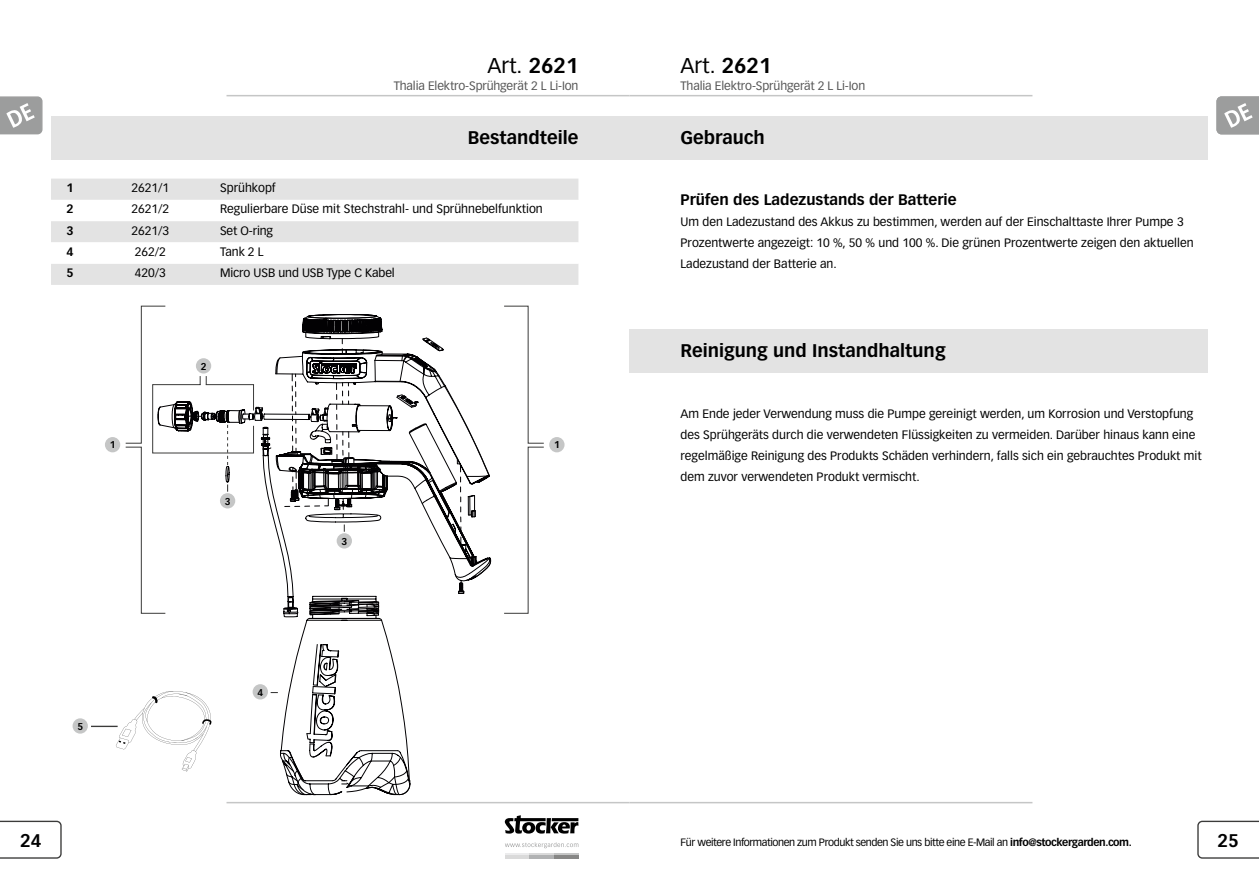
<style>
.page{position:relative;width:1259px;height:893px;background:#fff}
.page>*{position:absolute;margin:0;border:0;box-sizing:border-box;transform-origin:0 0}
.t1{font:21px "Vectora LT Std";color:#000}
.t2{font:700 18px "Vectora LT Std";color:#000}
.t3{font:700 15px "Vectora LT Std";color:#000}
.t4{font:12px/21px "Vectora LT Std";color:#000}
.t5{font:12px "Vectora LT Std";letter-spacing:-.01em;color:#565656}
.t6{font:700 12px "Vectora LT Std";color:#000}
.t7{font:10.5px "Vectora LT Std";letter-spacing:-.04em;color:#000}
.t8{font:700 9.75px "Vectora LT Std";color:#000}
.s1{font-weight:700}
</style>
<div class="page">
<svg style="left:1197px;top:821px;width:62px;height:38px"></svg>
<svg style="left:0;top:821px;width:62px;height:38px"></svg>
<hr style="left:226px;top:95px;width:403px;height:1px;background:#c5c6c6">
<hr style="left:629px;top:95px;width:403px;height:1px;background:#c5c6c6">
<hr style="left:226px;top:802px;width:403px;height:1px;background:#c5c6c6">
<hr style="left:629px;top:802px;width:403px;height:1px;background:#c5c6c6">
<svg style="left:505px;top:815px;width:73px;height:19px"></svg>
<svg style="left:505px;top:842px;width:73px;height:6px"></svg>
<hr style="left:505px;top:853px;width:24px;height:2px;background:#ececed">
<hr style="left:529px;top:853px;width:25px;height:2px;background:#dadada">
<hr style="left:554px;top:853px;width:24px;height:2px;background:#c5c6c6">
<hr style="left:505px;top:855px;width:24px;height:4px;background:#dadada">
<hr style="left:529px;top:855px;width:25px;height:4px;background:#b1b2b3">
<hr style="left:554px;top:855px;width:24px;height:4px;background:#878786">
<svg style="left:1216px;top:96px;width:43px;height:38px;background:#aaabab"></svg>
<svg style="left:0;top:96px;width:43px;height:38px;background:#abacac"></svg>
<div style="left:51px;top:116px;width:578px;height:44px;background:#e3e3e3"></div>
<div style="left:629px;top:116px;width:578px;height:44px;background:#e3e3e3"></div>
<div style="left:629px;top:329px;width:578px;height:44px;background:#e3e3e3"></div>
<div style="left:51px;top:179px;width:527px;height:106px;background:#e3e3e3"></div>
<svg style="left:51px;top:200px;width:527px;height:64px"></svg>
<svg style="left:125px;top:305px;width:419px;height:309px"></svg>
<div style="left:549px;top:437px;width:15px;height:15px;background:#c5c6c6;border-radius:50%"></div>
<div style="left:105px;top:437px;width:15px;height:15px;background:#c5c6c6;border-radius:50%"></div>
<svg style="left:160px;top:258px;width:328px;height:59px"></svg>
<svg style="left:157px;top:314px;width:300px;height:300px"></svg>
<svg style="left:478px;top:349px;width:13px;height:264px"></svg>
<svg style="left:186px;top:336px;width:292px;height:436px"></svg>
<svg style="left:152px;top:375px;width:102px;height:90px"></svg>
<div style="left:253px;top:684px;width:15px;height:15px;background:#c5c6c6;border-radius:50%"></div>
<svg style="left:261px;top:315px;width:189px;height:480px"></svg>
<svg style="left:91px;top:691px;width:121px;height:80px"></svg>
<div style="left:73px;top:718px;width:15px;height:16px;background:#c5c6c6;border-radius:50%"></div>
<h1 class="t1" style="left:487px;top:53px;width:92px">Art. <span class="s1">2621</span></h1>
<p class="t5" style="left:394px;top:79px;width:186px">Thalia Elektro-Sprühgerät 2 L Li-Ion</p>
<h1 class="t1" style="left:680px;top:53px;width:92px">Art. <span class="s1">2621</span></h1>
<p class="t5" style="left:680px;top:79px;width:186px">Thalia Elektro-Sprühgerät 2 L Li-Ion</p>
<h2 class="t2" style="left:468px;top:126px;width:112px">Bestandteile</h2>
<h2 class="t2" style="left:680px;top:126px;width:86px">Gebrauch</h2>
<p class="t6" style="left:67px;top:181px;width:9px">1</p>
<p class="t4" style="left:131px;top:178px;width:39px">2621/1</p>
<p class="t4" style="left:220px;top:178px;width:57px">Sprühkopf</p>
<p class="t6" style="left:67px;top:202px;width:9px">2</p>
<p class="t4" style="left:131px;top:199px;width:39px">2621/2</p>
<p class="t4" style="left:220px;top:199px;width:324px">Regulierbare Düse mit Stechstrahl- und Sprühnebelfunktion</p>
<p class="t6" style="left:67px;top:223px;width:9px">3</p>
<p class="t4" style="left:131px;top:220px;width:39px">2621/3</p>
<p class="t4" style="left:220px;top:220px;width:54px">Set O-ring</p>
<p class="t6" style="left:67px;top:244px;width:9px">4</p>
<p class="t4" style="left:135px;top:241px;width:33px">262/2</p>
<p class="t4" style="left:220px;top:241px;width:45px">Tank 2 L</p>
<p class="t6" style="left:67px;top:266px;width:9px">5</p>
<p class="t4" style="left:135px;top:263px;width:33px">420/3</p>
<p class="t4" style="left:220px;top:263px;width:176px">Micro USB und USB Type C Kabel</p>
<p class="t8" style="left:201px;top:360px;width:7px">2</p>
<p class="t8" style="left:110px;top:439px;width:7px">1</p>
<p class="t8" style="left:554px;top:439px;width:7px">1</p>
<p class="t8" style="left:77px;top:720px;width:7px">5</p>
<p class="t8" style="left:225px;top:495px;width:7px">3</p>
<p class="t8" style="left:257px;top:686px;width:7px">4</p>
<p class="t8" style="left:341px;top:535px;width:7px">3</p>
<p class="t3" style="left:680px;top:191px;width:278px">Prüfen des Ladezustands der Batterie</p>
<p class="t4" style="left:680px;top:212px;width:514px">Um den Ladezustand des Akkus zu bestimmen, werden auf der Einschalttaste Ihrer Pumpe 3<br>Prozentwerte angezeigt: 10 %, 50 % und 100 %. Die grünen Prozentwerte zeigen den aktuellen<br>Ladezustand der Batterie an.</p>
<h2 class="t2" style="left:680px;top:340px;width:267px">Reinigung und Instandhaltung</h2>
<p class="t4" style="left:680px;top:403px;width:522px">Am Ende jeder Verwendung muss die Pumpe gereinigt werden, um Korrosion und Verstopfung des Sprühgeräts durch die verwendeten Flüssigkeiten zu vermeiden. Darüber hinaus kann eine regelmäßige Reinigung des Produkts Schäden verhindern, falls sich ein gebrauchtes Produkt mit dem zuvor verwendeten Produkt vermischt.</p>
<h2 class="t2" style="left:20px;top:829px;width:23px">24</h2>
<h2 class="t2" style="left:1217px;top:829px;width:23px">25</h2>
<p class="t7" style="left:680px;top:836px;width:453px">Für weitere Informationen zum Produkt senden Sie uns bitte eine E-Mail an <span class="s1">info@stockergarden.com.</span></p>
</div>
